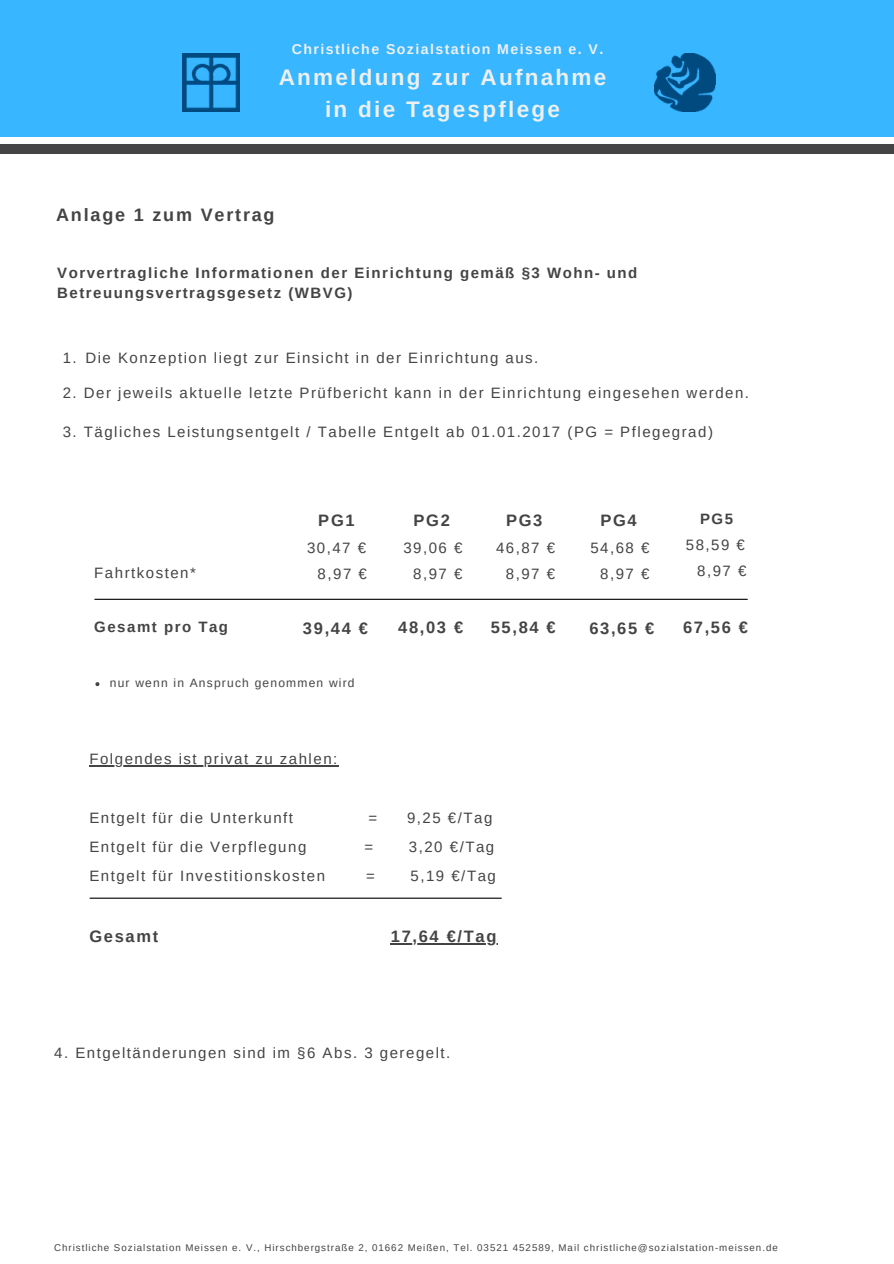
<style>
.page{position:relative;width:894px;height:1264px;background:#fff}
.page>*{position:absolute;margin:0;border:0;box-sizing:border-box;transform-origin:0 0}
.t1{font:700 22.5px/31.5px "Arimo";letter-spacing:.1em;color:#ecf0f1;text-align:center}
.t2{font:700 18px "Arimo";letter-spacing:.1em;color:#444}
.t3{font:700 16.5px "Arimo";letter-spacing:.1em;color:#444}
.t4{font:15px "Arimo";letter-spacing:.1em;color:#444}
.t5{font:700 15px/20.2px "Arimo";letter-spacing:.1em;color:#444}
.t6{font:700 14.25px "Arimo";letter-spacing:.1em;color:#ecf0f1}
.t7{font:12px "Arimo";letter-spacing:.1em;color:#444}
.t8{font:9.75px "Arimo";letter-spacing:.1em;color:#444}
</style>
<div class="page">
<div style="left:0;top:145px;width:893px;height:9px;background:#444"></div>
<div style="left:0;top:0;width:893px;height:137px;background:#38b6ff"></div>
<img style="left:654px;top:54px;width:61px;height:57px">
<img style="left:182px;top:54px;width:58px;height:57px">
<svg style="left:95px;top:682px;width:4px;height:4px"></svg>
<hr style="left:89px;top:765px;width:250px;height:1px;background:#444">
<hr style="left:391px;top:943px;width:107px;height:1px;background:#444">
<hr style="left:95px;top:598px;width:652px;height:2px;background:#000">
<hr style="left:90px;top:897px;width:411px;height:1px;background:#000">
<p class="t6" style="left:292px;top:41px;width:313px">Christliche Sozialstation Meissen e. V.</p>
<p class="t1" style="left:278px;top:62px;width:329px">Anmeldung zur Aufnahme in die Tagespflege</p>
<p class="t2" style="left:56px;top:205px;width:220px">Anlage 1 zum Vertrag</p>
<p class="t5" style="left:57px;top:263px;width:581px">Vorvertragliche Informationen der Einrichtung gemäß §3 Wohn- und<br>Betreuungsvertragsgesetz (WBVG)</p>
<p class="t4" style="left:63px;top:350px;width:477px">1. Die Konzeption liegt zur Einsicht in der Einrichtung aus.</p>
<p class="t4" style="left:63px;top:384px;width:687px">2. Der jeweils aktuelle letzte Prüfbericht kann in der Einrichtung eingesehen werden.</p>
<p class="t4" style="left:63px;top:423px;width:651px">3. Tägliches Leistungsentgelt / Tabelle Entgelt ab 01.01.2017 (PG = Pflegegrad)</p>
<p class="t4" style="left:94px;top:565px;width:103px">Fahrtkosten*</p>
<p class="t3" style="left:318px;top:510px;width:38px">PG1</p>
<p class="t4" style="left:307px;top:539px;width:61px">30,47 €</p>
<p class="t4" style="left:317px;top:565px;width:51px">8,97 €</p>
<p class="t3" style="left:413px;top:510px;width:38px">PG2</p>
<p class="t4" style="left:403px;top:539px;width:61px">39,06 €</p>
<p class="t4" style="left:413px;top:565px;width:51px">8,97 €</p>
<p class="t3" style="left:506px;top:510px;width:38px">PG3</p>
<p class="t4" style="left:496px;top:539px;width:61px">46,87 €</p>
<p class="t4" style="left:505px;top:565px;width:51px">8,97 €</p>
<p class="t3" style="left:600px;top:510px;width:38px">PG4</p>
<p class="t4" style="left:590px;top:539px;width:61px">54,68 €</p>
<p class="t4" style="left:600px;top:565px;width:51px">8,97 €</p>
<p class="t5" style="left:699px;top:508px;width:35px">PG5</p>
<p class="t4" style="left:685px;top:536px;width:61px">58,59 €</p>
<p class="t4" style="left:697px;top:562px;width:51px">8,97 €</p>
<p class="t5" style="left:94px;top:617px;width:135px">Gesamt pro Tag</p>
<p class="t3" style="left:303px;top:619px;width:66px">39,44 €</p>
<p class="t3" style="left:398px;top:618px;width:66px">48,03 €</p>
<p class="t3" style="left:490px;top:618px;width:66px">55,84 €</p>
<p class="t3" style="left:589px;top:619px;width:66px">63,65 €</p>
<p class="t3" style="left:682px;top:618px;width:66px">67,56 €</p>
<p class="t7" style="left:110px;top:676px;width:246px">nur wenn in Anspruch genommen wird</p>
<p class="t4" style="left:89px;top:750px;width:249px">Folgendes ist privat zu zahlen:</p>
<p class="t4" style="left:89px;top:809px;width:205px">Entgelt für die Unterkunft</p>
<p class="t4" style="left:368px;top:809px;width:10px">=</p>
<p class="t4" style="left:407px;top:809px;width:87px">9,25 €/Tag</p>
<p class="t4" style="left:89px;top:838px;width:218px">Entgelt für die Verpflegung</p>
<p class="t4" style="left:364px;top:838px;width:10px">=</p>
<p class="t4" style="left:409px;top:838px;width:87px">3,20 €/Tag</p>
<p class="t4" style="left:89px;top:867px;width:237px">Entgelt für Investitionskosten</p>
<p class="t4" style="left:366px;top:867px;width:10px">=</p>
<p class="t4" style="left:410px;top:867px;width:87px">5,19 €/Tag</p>
<p class="t3" style="left:89px;top:927px;width:70px">Gesamt</p>
<p class="t3" style="left:391px;top:927px;width:107px">17,64 €/Tag</p>
<p class="t4" style="left:54px;top:1044px;width:397px">4. Entgeltänderungen sind im §6 Abs. 3 geregelt.</p>
<p class="t8" style="left:54px;top:1242px;width:725px">Christliche Sozialstation Meissen e. V., Hirschbergstraße 2, 01662 Meißen, Tel. 03521 452589, Mail christliche@sozialstation-meissen.de</p>
</div>
